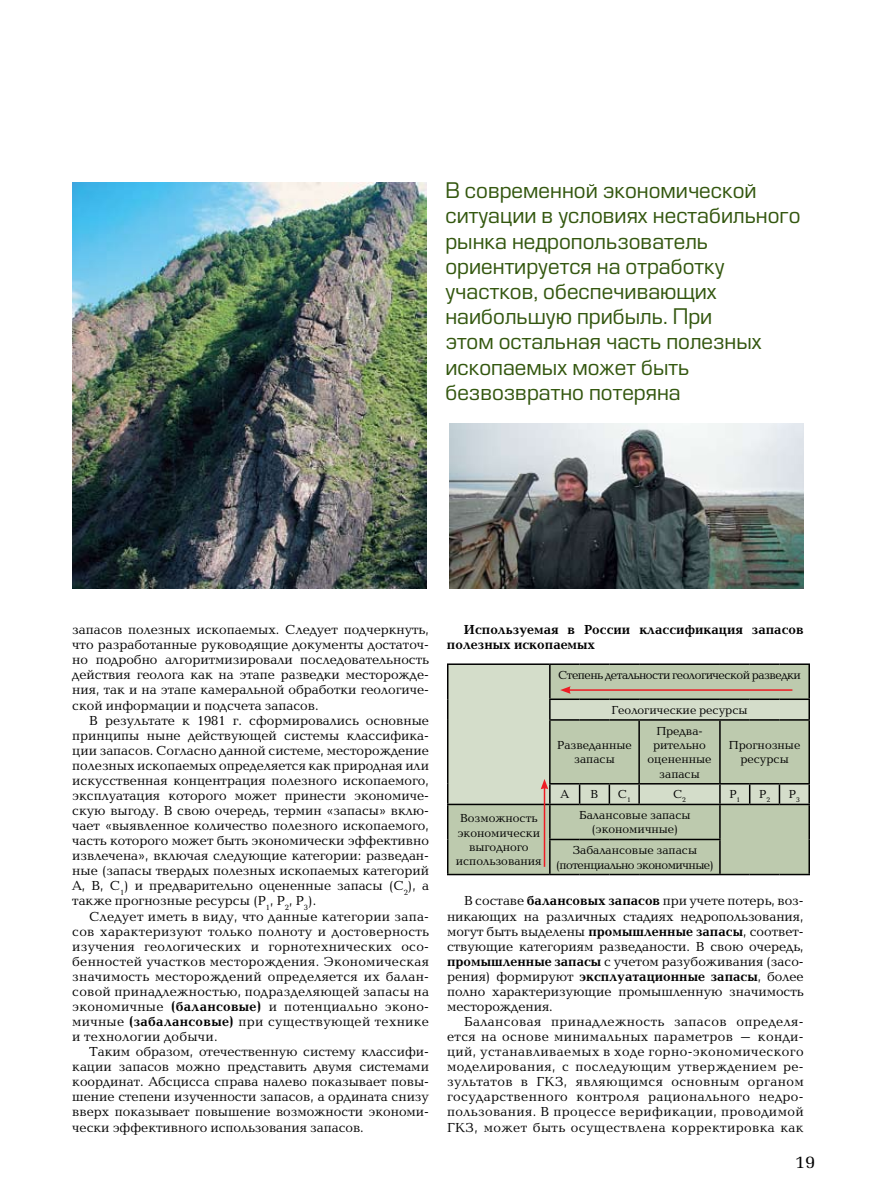
<style>
.page{position:relative;width:893px;height:1191px;background:#fff}
.page>*{position:absolute;margin:0;border:0;box-sizing:border-box;transform-origin:0 0}
.t1{font:21px/25.2px "Europe";color:#33570f}
.t2{font:18px "AG Melanie";color:#000}
.t3{font:13.5px/15px "Baltica C";color:#000;text-align:justify}
.t4{font:700 13.5px/15px "Baltica C";color:#000}
.t5{font:12px/14.4px "Baltica C";color:#000;text-align:center}
.t6{font:12px/14.4px "Baltica C";letter-spacing:-.04em;color:#000;text-align:center}
.s1{font-weight:700}
</style>
<div class="page">
<svg style="left:448px;top:665px;width:360px;height:208px;background:#c2ceb5"></svg>
<hr style="left:447px;top:663px;width:103px;height:2px;background:#000">
<hr style="left:447px;top:665px;width:1px;height:34px;background:#000">
<hr style="left:550px;top:663px;width:30px;height:2px;background:#000">
<hr style="left:549px;top:665px;width:2px;height:33px;background:#000">
<hr style="left:580px;top:663px;width:29px;height:2px;background:#000">
<hr style="left:609px;top:663px;width:30px;height:2px;background:#000">
<hr style="left:639px;top:663px;width:81px;height:2px;background:#000">
<hr style="left:720px;top:663px;width:30px;height:2px;background:#000">
<hr style="left:750px;top:663px;width:29px;height:2px;background:#000">
<hr style="left:779px;top:663px;width:31px;height:2px;background:#000">
<hr style="left:808px;top:665px;width:2px;height:33px;background:#000">
<svg style="left:447px;top:699px;width:1px;height:21px"></svg>
<hr style="left:549px;top:698px;width:31px;height:2px;background:#000">
<svg style="left:549px;top:700px;width:2px;height:19px"></svg>
<hr style="left:580px;top:698px;width:29px;height:2px;background:#000">
<hr style="left:609px;top:698px;width:30px;height:2px;background:#000">
<hr style="left:639px;top:698px;width:81px;height:2px;background:#000">
<hr style="left:720px;top:698px;width:30px;height:2px;background:#000">
<hr style="left:750px;top:698px;width:29px;height:2px;background:#000">
<hr style="left:779px;top:698px;width:31px;height:2px;background:#000">
<svg style="left:808px;top:700px;width:2px;height:19px"></svg>
<hr style="left:447px;top:720px;width:1px;height:63px;background:#000">
<hr style="left:549px;top:719px;width:31px;height:1px;background:#000">
<hr style="left:549px;top:720px;width:2px;height:63px;background:#000">
<svg style="left:580px;top:719px;width:29px;height:1px"></svg>
<hr style="left:609px;top:719px;width:30px;height:1px;background:#000">
<hr style="left:639px;top:719px;width:81px;height:1px;background:#000">
<hr style="left:638px;top:720px;width:2px;height:63px;background:#000">
<hr style="left:720px;top:719px;width:30px;height:1px;background:#000">
<hr style="left:719px;top:720px;width:2px;height:63px;background:#000">
<svg style="left:750px;top:719px;width:29px;height:1px"></svg>
<hr style="left:779px;top:719px;width:31px;height:1px;background:#000">
<hr style="left:808px;top:720px;width:2px;height:63px;background:#000">
<svg style="left:447px;top:783px;width:1px;height:20px"></svg>
<hr style="left:549px;top:783px;width:31px;height:1px;background:#000">
<hr style="left:609px;top:783px;width:30px;height:1px;background:#000">
<svg style="left:579px;top:783px;width:31px;height:20px"></svg>
<hr style="left:639px;top:783px;width:81px;height:1px;background:#000">
<svg style="left:638px;top:784px;width:2px;height:19px"></svg>
<hr style="left:720px;top:783px;width:30px;height:1px;background:#000">
<svg style="left:719px;top:784px;width:2px;height:19px"></svg>
<hr style="left:779px;top:783px;width:31px;height:1px;background:#000">
<svg style="left:749px;top:783px;width:31px;height:20px"></svg>
<svg style="left:808px;top:784px;width:2px;height:19px"></svg>
<hr style="left:447px;top:803px;width:103px;height:2px;background:#000">
<hr style="left:447px;top:805px;width:1px;height:34px;background:#000">
<hr style="left:550px;top:803px;width:30px;height:2px;background:#000">
<hr style="left:549px;top:805px;width:2px;height:33px;background:#000">
<hr style="left:580px;top:803px;width:29px;height:2px;background:#000">
<hr style="left:609px;top:803px;width:30px;height:2px;background:#000">
<hr style="left:639px;top:803px;width:81px;height:2px;background:#000">
<hr style="left:720px;top:803px;width:30px;height:2px;background:#000">
<hr style="left:719px;top:805px;width:2px;height:33px;background:#000">
<hr style="left:750px;top:803px;width:29px;height:2px;background:#000">
<hr style="left:779px;top:803px;width:31px;height:2px;background:#000">
<hr style="left:808px;top:805px;width:2px;height:34px;background:#000">
<hr style="left:447px;top:839px;width:1px;height:34px;background:#000">
<hr style="left:549px;top:838px;width:31px;height:2px;background:#000">
<hr style="left:549px;top:840px;width:2px;height:33px;background:#000">
<hr style="left:580px;top:838px;width:29px;height:2px;background:#000">
<hr style="left:609px;top:838px;width:30px;height:2px;background:#000">
<hr style="left:639px;top:838px;width:82px;height:2px;background:#000">
<hr style="left:719px;top:840px;width:2px;height:33px;background:#000">
<hr style="left:808px;top:839px;width:2px;height:34px;background:#000">
<hr style="left:447px;top:873px;width:103px;height:2px;background:#000">
<hr style="left:550px;top:873px;width:30px;height:2px;background:#000">
<hr style="left:580px;top:873px;width:29px;height:2px;background:#000">
<hr style="left:609px;top:873px;width:30px;height:2px;background:#000">
<hr style="left:639px;top:873px;width:81px;height:2px;background:#000">
<hr style="left:720px;top:873px;width:30px;height:2px;background:#000">
<hr style="left:750px;top:873px;width:29px;height:2px;background:#000">
<hr style="left:779px;top:873px;width:31px;height:2px;background:#000">
<hr style="left:568px;top:689px;width:224px;height:2px;background:#ed1c24">
<svg style="left:560px;top:686px;width:11px;height:8px"></svg>
<hr style="left:544px;top:787px;width:1px;height:80px;background:#ed1c24">
<svg style="left:541px;top:779px;width:10px;height:24px"></svg>
<img style="left:72px;top:182px;width:355px;height:407px">
<img style="left:449px;top:423px;width:355px;height:166px">
<p class="t1" style="left:445px;top:178px;width:357px">В современной экономической ситуации в условиях нестабильного рынка недропользователь ориентируется на отработку участков, обеспечивающих наибольшую прибыль. При<br>этом остальная часть полезных ископаемых может быть безвозвратно потеряна</p>
<p class="t3" style="left:72px;top:623px;width:358px">запасов полезных ископаемых. Следует подчеркнуть, что разработанные руководящие документы достаточ&shy;но подробно алгоритмизировали последовательность действия геолога как на этапе разведки месторожде&shy;ния, так и на этапе камеральной обработки геологиче&shy;ской информации и подсчета запасов.</p>
<p class="t3" style="left:72px;top:713px;width:358px;text-indent:17px">В результате к 1981 г. сформировались основные принципы ныне действующей системы классифика&shy;ции запасов. Согласно данной системе, месторождение полезных ископаемых определяется как природная или искусственная концентрация полезного ископаемого, эксплуатация которого может принести экономиче&shy;скую выгоду. В свою очередь, термин «запасы» вклю&shy;чает «выявленное количество полезного ископаемого, часть которого может быть экономически эффективно извлечена», включая следующие категории: разведан&shy;ные (запасы твердых полезных ископаемых категорий А, В, С<sub>1</sub>) и предварительно оцененные запасы (С<sub>2</sub>), а также прогнозные ресурсы (P<sub>1</sub>, P<sub>2</sub>, P<sub>3</sub>).</p>
<p class="t3" style="left:72px;top:909px;width:358px;text-indent:17px">Следует иметь в виду, что данные категории запа&shy;сов характеризуют только полноту и достоверность изучения геологических и горнотехнических осо&shy;бенностей участков месторождения. Экономическая значимость месторождений определяется их балан&shy;совой принадлежностью, подразделяющей запасы на экономичные <span class="s1">(балансовые)</span> и потенциально эконо&shy;мичные <span class="s1">(забалансовые)</span> при существующей технике и технологии добычи.</p>
<p class="t3" style="left:72px;top:1044px;width:358px;text-indent:17px">Таким образом, отечественную систему классифи&shy;кации запасов можно представить двумя системами координат. Абсцисса справа налево показывает повы&shy;шение степени изученности запасов, а ордината снизу вверх показывает повышение возможности экономи&shy;чески эффективного использования запасов.</p>
<p class="t4" style="left:447px;top:622px;width:358px;text-indent:17px">Используемая в России классификация запасов полезных ископаемых</p>
<p class="t6" style="left:558px;top:668px;width:244px">Степень детальности геологической разведки</p>
<p class="t5" style="left:611px;top:703px;width:138px">Геологические ресурсы</p>
<p class="t5" style="left:557px;top:738px;width:76px">Разведанные запасы</p>
<p class="t5" style="left:647px;top:724px;width:66px">Предва&shy;рительно оцененные запасы</p>
<p class="t5" style="left:729px;top:738px;width:73px">Прогнозные ресурсы</p>
<p class="t5" style="left:560px;top:787px;width:10px">A</p>
<p class="t5" style="left:591px;top:787px;width:9px">B</p>
<p class="t5" style="left:618px;top:787px;width:14px">C<sub>1</sub></p>
<p class="t5" style="left:673px;top:787px;width:14px">C<sub>2</sub></p>
<p class="t5" style="left:729px;top:787px;width:12px">P<sub>1</sub></p>
<p class="t5" style="left:759px;top:787px;width:12px">P<sub>2</sub></p>
<p class="t5" style="left:789px;top:787px;width:12px">P<sub>3</sub></p>
<p class="t5" style="left:456px;top:811px;width:87px">Возможность экономически выгодного использования</p>
<p class="t5" style="left:579px;top:808px;width:113px">Балансовые запасы (экономичные)</p>
<p class="t6" style="left:556px;top:843px;width:160px">Забалансовые запасы (потенциально экономичные)</p>
<p class="t3" style="left:447px;top:894px;width:358px;text-indent:17px">В составе <span class="s1">балансовых запасов</span> при учете потерь, воз&shy;никающих на различных стадиях недропользования, могут быть выделены <span class="s1">промышленные запасы</span>, соответ&shy;ствующие категориям разведаности. В свою очередь, <span class="s1">промышленные запасы</span> с учетом разубоживания (засо&shy;рения) формируют <span class="s1">эксплуатационные запасы</span>, более полно характеризующие промышленную значимость месторождения.</p>
<p class="t3" style="left:447px;top:1014px;width:358px;text-indent:17px">Балансовая принадлежность запасов определя&shy;ется на основе минимальных параметров – конди&shy;ций, устанавливаемых в ходе горно-экономического моделирования, с последующим утверждением ре&shy;зультатов в ГКЗ, являющимся основным органом государственного контроля рационального недро&shy;пользования. В процессе верификации, проводимой ГКЗ, может быть осуществлена корректировка как</p>
<h2 class="t2" style="left:795px;top:1151px;width:22px">19</h2>
</div>
